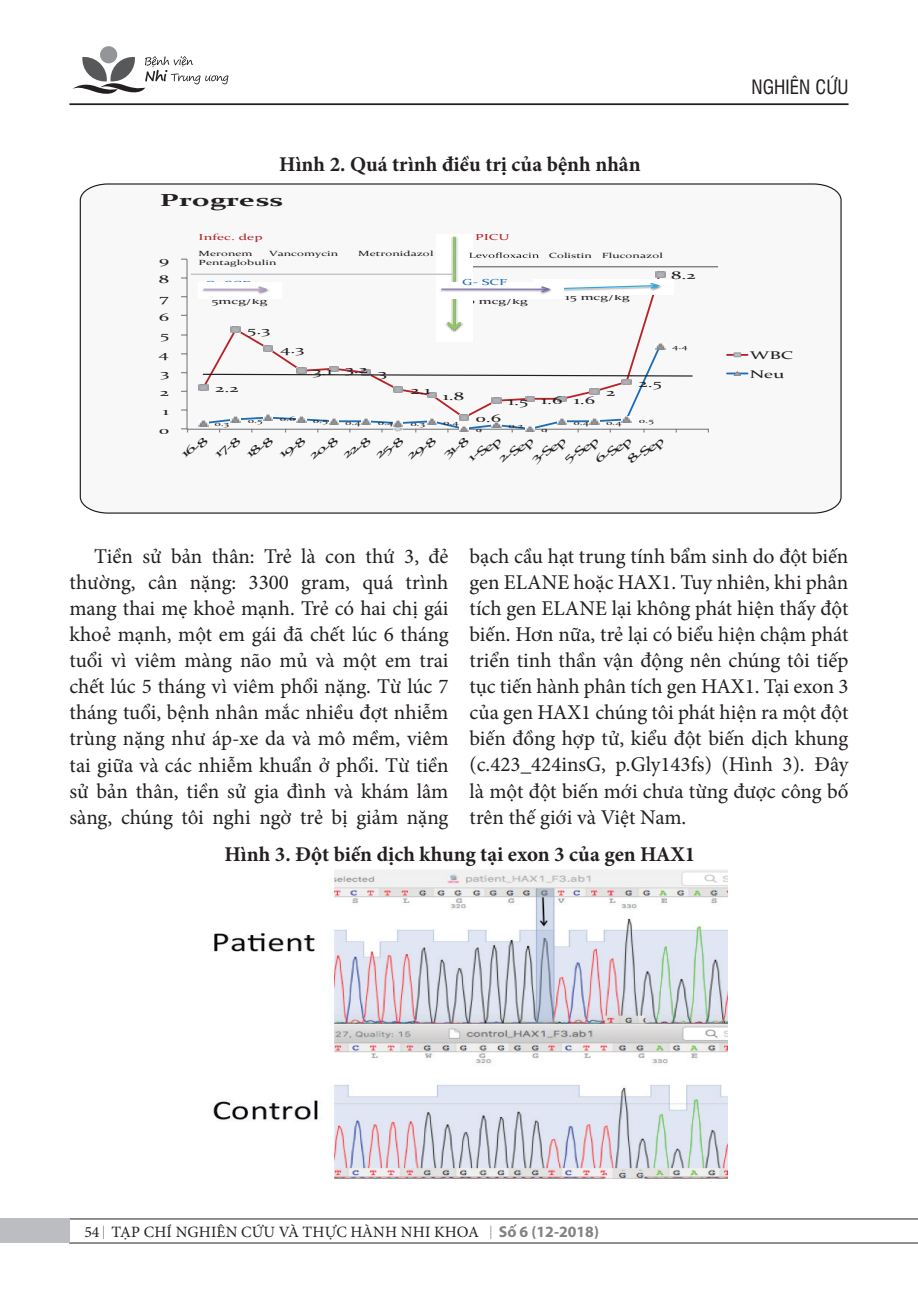
<style>
.page{position:relative;width:918px;height:1315px;background:#fff}
.page>*{position:absolute;margin:0;border:0;box-sizing:border-box;transform-origin:0 0}
.t1{font:21px/26.1px "Minion Pro";color:#231f20;text-align:justify}
.t2{font:700 21px "Minion Pro";color:#231f20}
.t3{font:19.25px "UTM Swiss Condensed";color:#231f20}
.t4{font:700 17.5px "Constantia";color:#231f20;scale:1.72 1}
.t5{font:15.75px "Minion Pro";letter-spacing:.005em;color:#231f20}
.t6{font:11.2px/18.6px "Constantia";color:#231f20;scale:1.72 1}
.t7{font:8.75px "Constantia";color:#231f20;scale:1.72 1}
.t8{font:8.75px "Constantia";color:#b62425;scale:1.72 1}
.t9{font:8.75px "Constantia";color:#1d6fb5;scale:1.72 1}
.t10{font:7.52px "Constantia";color:#231f20;scale:1.72 1}
.t11{font:6.83px "Constantia";color:#231f20;scale:1.72 1}
.s1{font-family:"Myriad Pro";font-weight:300;font-size:19.6px}
.s2{font-family:"Myriad Pro";font-weight:700;color:#808285}
</style>
<div class="page">
<hr style="left:69px;top:103px;width:779px;height:2px;background:#231f20">
<svg style="left:79px;top:183px;width:763px;height:331px"></svg>
<hr style="left:186px;top:259px;width:2px;height:170px;background:#848689">
<hr style="left:187px;top:429px;width:521px;height:1px;background:#848689">
<svg style="left:181px;top:428px;width:7px;height:4px"></svg>
<svg style="left:201px;top:272px;width:461px;height:72px"></svg>
<svg style="left:231px;top:327px;width:10px;height:5px"></svg>
<svg style="left:655px;top:271px;width:10px;height:6px"></svg>
<svg style="left:199px;top:344px;width:494px;height:88px"></svg>
<hr style="left:727px;top:354px;width:20px;height:2px;background:#b62425">
<div style="left:733px;top:352px;width:8px;height:5px;border:1px solid #9fa0a4"></div>
<hr style="left:727px;top:372px;width:20px;height:2px;background:#1d6fb5">
<svg style="left:731px;top:370px;width:12px;height:6px"></svg>
<hr style="left:461px;top:266px;width:257px;height:1px;background:#6b6b6e">
<img style="left:533px;top:279px;width:140px;height:16px">
<img style="left:437px;top:235px;width:35px;height:107px">
<hr style="left:453px;top:237px;width:2px;height:91px;background:#90c959">
<svg style="left:447px;top:322px;width:15px;height:8px"></svg>
<hr style="left:191px;top:274px;width:263px;height:1px;background:#babbbe">
<img style="left:199px;top:283px;width:82px;height:16px">
<hr style="left:203px;top:289px;width:63px;height:1px;background:#b79ac8">
<svg style="left:258px;top:286px;width:10px;height:6px"></svg>
<img style="left:437px;top:283px;width:127px;height:16px">
<hr style="left:441px;top:288px;width:108px;height:2px;background:#7f69ae">
<svg style="left:537px;top:283px;width:123px;height:9px"></svg>
<svg style="left:469px;top:252px;width:70px;height:6px"></svg>
<img style="left:213px;top:870px;width:514px;height:308px">
<svg style="left:72px;top:56px;width:156px;height:38px"></svg>
<div style="left:100px;top:46px;width:17px;height:17px;background:#939598;border-radius:50%"></div>
<hr style="left:69px;top:1218px;width:849px;height:1px;background:#231f20">
<hr style="left:69px;top:1242px;width:849px;height:1px;background:#231f20">
<div style="left:0;top:1218px;width:70px;height:25px;background:#bcbdc0"></div>
<p class="t2" style="left:279px;top:150px;width:363px">Hình 2. Quá trình điều trị của bệnh nhân</p>
<p class="t4" style="left:160px;top:188px;width:73px">Progress</p>
<p class="t6" style="left:159px;top:250px;width:8px">9</p>
<p class="t6" style="left:159px;top:269px;width:7px">8</p>
<p class="t8" style="left:199px;top:231px;width:39px">Infec. dep</p>
<p class="t8" style="left:475px;top:231px;width:22px">PICU</p>
<p class="t10" style="left:199px;top:248px;width:33px">Meronem</p>
<p class="t10" style="left:269px;top:248px;width:42px">Vancomycin</p>
<p class="t10" style="left:358px;top:248px;width:45px">Metronidazol</p>
<p class="t10" style="left:199px;top:257px;width:47px">Pentaglobulin</p>
<p class="t9" style="left:205px;top:277px;width:28px">G- SCF</p>
<p class="t9" style="left:462px;top:276px;width:28px">G- SCF</p>
<p class="t10" style="left:549px;top:250px;width:27px">Colistin</p>
<p class="t10" style="left:602px;top:250px;width:37px">Fluconazol</p>
<p class="t6" style="left:671px;top:265px;width:16px">8.2</p>
<p class="t6" style="left:160px;top:288px;width:7px">7</p>
<p class="t7" style="left:211px;top:295px;width:34px">5mcg/kg</p>
<p class="t7" style="left:462px;top:295px;width:40px">10 mcg/kg</p>
<p class="t7" style="left:565px;top:291px;width:39px">15 mcg/kg</p>
<p class="t6" style="left:159px;top:307px;width:8px">6</p>
<p class="t6" style="left:160px;top:326px;width:7px">5</p>
<p class="t6" style="left:247px;top:320px;width:15px">5.3</p>
<p class="t6" style="left:158px;top:345px;width:7px">4</p>
<p class="t6" style="left:280px;top:339px;width:15px">4.3</p>
<p class="t11" style="left:672px;top:342px;width:11px">4.4</p>
<p class="t6" style="left:160px;top:363px;width:7px">3</p>
<p class="t6" style="left:160px;top:382px;width:7px">2</p>
<p class="t6" style="left:163px;top:401px;width:5px">1</p>
<p class="t6" style="left:159px;top:420px;width:8px">0</p>
<p class="t6" style="left:215px;top:379px;width:15px">2.2</p>
<p class="t11" style="left:215px;top:419px;width:10px">0.3</p>
<p class="t11" style="left:248px;top:416px;width:10px">0.5</p>
<p class="t11" style="left:280px;top:414px;width:11px">0.6</p>
<p class="t6" style="left:313px;top:362px;width:45px">3.1 3.2 3</p>
<p class="t6" style="left:410px;top:380px;width:13px">2.1</p>
<p class="t6" style="left:443px;top:386px;width:14px">1.8</p>
<p class="t6" style="left:508px;top:390px;width:52px">1.5 1.6 1.6</p>
<p class="t6" style="left:606px;top:382px;width:7px">2</p>
<p class="t6" style="left:638px;top:373px;width:15px">2.5</p>
<p class="t11" style="left:313px;top:416px;width:10px">0.5</p>
<p class="t11" style="left:345px;top:417px;width:10px">0.4</p>
<p class="t11" style="left:378px;top:417px;width:11px">0.4</p>
<p class="t11" style="left:410px;top:419px;width:10px">0.3</p>
<p class="t11" style="left:443px;top:417px;width:11px">0.4</p>
<p class="t6" style="left:475px;top:409px;width:16px">0.6</p>
<p class="t11" style="left:476px;top:425px;width:5px">0</p>
<p class="t11" style="left:508px;top:421px;width:10px">0.2</p>
<p class="t11" style="left:541px;top:425px;width:5px">0</p>
<p class="t11" style="left:573px;top:417px;width:11px">0.4</p>
<p class="t11" style="left:606px;top:417px;width:11px">0.4</p>
<p class="t11" style="left:639px;top:416px;width:10px">0.5</p>
<p class="t6" style="left:177px;top:450px;width:18px;rotate:-45deg">16-8</p>
<p class="t6" style="left:210px;top:450px;width:18px;rotate:-45deg">17-8</p>
<p class="t6" style="left:242px;top:450px;width:18px;rotate:-45deg">18-8</p>
<p class="t6" style="left:275px;top:450px;width:18px;rotate:-45deg">19-8</p>
<p class="t6" style="left:306px;top:452px;width:20px;rotate:-45deg">20-8</p>
<p class="t6" style="left:339px;top:452px;width:19px;rotate:-45deg">22-8</p>
<p class="t6" style="left:372px;top:451px;width:19px;rotate:-45deg">25-8</p>
<p class="t6" style="left:403px;top:452px;width:20px;rotate:-45deg">29-8</p>
<p class="t6" style="left:439px;top:450px;width:18px;rotate:-45deg">31-8</p>
<p class="t6" style="left:464px;top:454px;width:22px;rotate:-45deg">1-Sep</p>
<p class="t6" style="left:495px;top:456px;width:24px;rotate:-45deg">2-Sep</p>
<p class="t6" style="left:560px;top:456px;width:24px;rotate:-45deg">5-Sep</p>
<p class="t6" style="left:592px;top:457px;width:24px;rotate:-45deg">6-Sep</p>
<p class="t6" style="left:625px;top:457px;width:24px;rotate:-45deg">8-Sep</p>
<p class="t6" style="left:528px;top:456px;width:24px;rotate:-45deg">3-Sep</p>
<p class="t3" style="left:751px;top:73px;width:98px">NGHIÊN CỨU</p>
<p class="t6" style="left:750px;top:346px;width:27px">WBC<br>Neu</p>
<p class="t1" style="left:69px;top:543px;width:380px;text-indent:25px">Tiền sử bản thân: Trẻ là con thứ 3, đẻ thường, cân nặng: 3300 gram, quá trình mang thai mẹ khoẻ mạnh. Trẻ có hai chị gái khoẻ mạnh, một em gái đã chết lúc 6 tháng tuổi vì viêm màng não mủ và một em trai chết lúc 5 tháng vì viêm phổi nặng. Từ lúc 7 tháng tuổi, bệnh nhân mắc nhiều đợt nhiễm trùng nặng như áp-xe da và mô mềm, viêm tai giữa và các nhiễm khuẩn ở phổi. Từ tiền sử bản thân, tiền sử gia đình và khám lâm sàng, chúng tôi nghi ngờ trẻ bị giảm nặng</p>
<p class="t1" style="left:469px;top:543px;width:380px">bạch cầu hạt trung tính bẩm sinh do đột biến gen ELANE hoặc HAX1. Tuy nhiên, khi phân tích gen ELANE lại không phát hiện thấy đột biến. Hơn nữa, trẻ lại có biểu hiện chậm phát triển tinh thần vận động nên chúng tôi tiếp tục tiến hành phân tích gen HAX1. Tại exon 3 của gen HAX1 chúng tôi phát hiện ra một đột biến đồng hợp tử, kiểu đột biến dịch khung (c.423_424insG, p.Gly143fs) (Hình 3). Đây là một đột biến mới chưa từng được công bố trên thế giới và Việt Nam.</p>
<p class="t2" style="left:224px;top:839px;width:472px">Hình 3. Đột biến dịch khung tại exon 3 của gen HAX1</p>
<p class="t5" style="left:84px;top:1221px;width:516px">54 <span class="s1">I</span> TẠP CHÍ NGHIÊN CỨU VÀ THỰC HÀNH NHI KHOA <span class="s1">I</span> <span class="s2">Số 6 (12-2018)</span></p>
</div>
